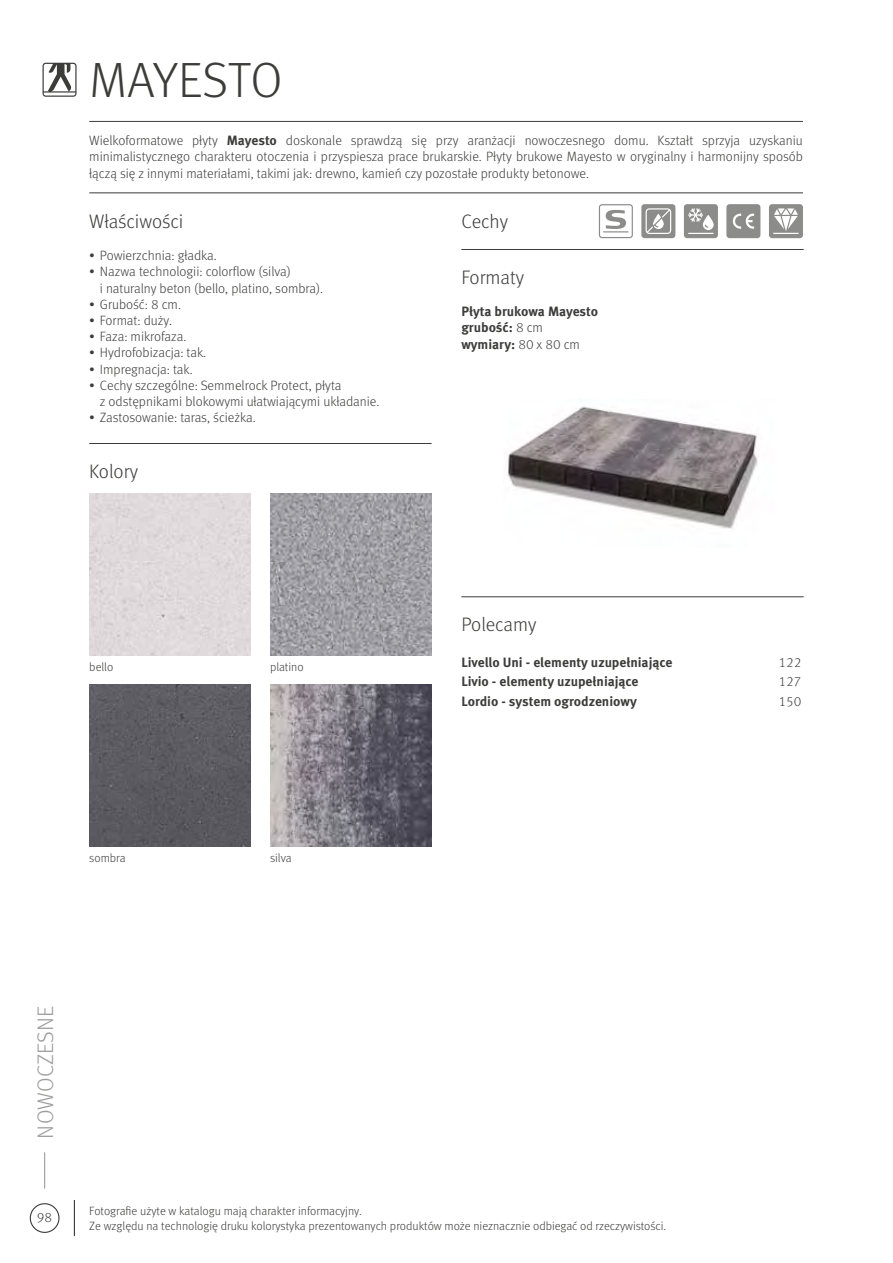
<style>
.page{position:relative;width:893px;height:1263px;background:#fff}
.page>*{position:absolute;margin:0;border:0;box-sizing:border-box;transform-origin:0 0}
.t1{font:300 49.5px "Meta Pro";color:#3c3c3b}
.t2{font:300 22.5px "Meta Pro";letter-spacing:.01em;color:#9d9d9c}
.t3{font:300 19.5px "Meta Pro";letter-spacing:-.005em;color:#3c3c3b}
.t4{font:300 13.5px/16.2px "Meta Pro";color:#3c3c3b}
.t5{font:700 13.5px/16.2px "Meta Pro";color:#3c3c3b}
.t6{font:300 12px/14.4px "Meta Pro";color:#3c3c3b}
.s1{font-weight:700}
.s2{font-weight:300}
</style>
<div class="page">
<img style="left:89px;top:685px;width:162px;height:161px">
<div style="left:89px;top:494px;width:162px;height:161px;background:#e0dadc"></div>
<img style="left:270px;top:494px;width:162px;height:161px">
<img style="left:270px;top:685px;width:162px;height:161px">
<img style="left:507px;top:406px;width:252px;height:123px">
<div style="left:726px;top:204px;width:34px;height:34px;background:#8c8c8b;border-radius:3px"></div>
<svg style="left:732px;top:213px;width:22px;height:16px"></svg>
<div style="left:769px;top:204px;width:34px;height:34px;background:#8c8c8b;border-radius:3px"></div>
<svg style="left:773px;top:208px;width:26px;height:26px"></svg>
<div style="left:684px;top:204px;width:34px;height:34px;background:#8c8c8b;border-radius:3px"></div>
<svg style="left:688px;top:208px;width:26px;height:26px"></svg>
<div style="left:641px;top:204px;width:34px;height:34px;background:#8c8c8b;border-radius:3px"></div>
<svg style="left:646px;top:208px;width:25px;height:26px"></svg>
<svg style="left:599px;top:204px;width:34px;height:34px"></svg>
<svg style="left:43px;top:63px;width:34px;height:34px"></svg>
<hr style="left:89px;top:121px;width:714px;height:1px;background:#3c3c3b">
<hr style="left:89px;top:192px;width:714px;height:1px;background:#3c3c3b">
<hr style="left:461px;top:596px;width:343px;height:1px;background:#3c3c3b">
<hr style="left:89px;top:443px;width:343px;height:1px;background:#3c3c3b">
<hr style="left:461px;top:249px;width:343px;height:1px;background:#3c3c3b">
<hr style="left:44px;top:1152px;width:1px;height:36px;background:#9d9d9c">
<hr style="left:74px;top:1200px;width:1px;height:36px;background:#3c3c3b">
<div style="left:30px;top:1203px;width:30px;height:30px;border:1px solid #3c3c3b;border-radius:50%"></div>
<h1 class="t1" style="left:90px;top:44px;width:194px">MAYESTO</h1>
<p class="t4" style="left:89px;top:132px;width:715px;text-align:justify">Wielkoformatowe płyty <span class="s1">Mayesto</span> doskonale sprawdzą się przy aranżacji nowoczesnego domu. Kształt sprzyja uzyskaniu minimalistycznego charakteru otoczenia i przyspiesza prace brukarskie. Płyty brukowe Mayesto w oryginalny i harmonijny sposób łączą się z innymi materiałami, takimi jak: drewno, kamień czy pozostałe produkty betonowe.</p>
<h3 class="t3" style="left:89px;top:207px;width:96px">Właściwości</h3>
<p class="t4" style="left:89px;top:247px;width:129px">• Powierzchnia: gładka.</p>
<p class="t4" style="left:100px;top:263px;width:225px;text-indent:-11px">• Nazwa technologii: colorflow (silva)<br>i naturalny beton (bello, platino, sombra).</p>
<p class="t4" style="left:89px;top:295px;width:93px">• Grubość: 8 cm.</p>
<p class="t4" style="left:89px;top:312px;width:84px">• Format: duży.</p>
<p class="t4" style="left:89px;top:328px;width:99px">• Faza: mikrofaza.</p>
<p class="t4" style="left:89px;top:344px;width:118px">• Hydrofobizacja: tak.</p>
<p class="t4" style="left:89px;top:360px;width:105px">• Impregnacja: tak.</p>
<p class="t4" style="left:100px;top:376px;width:281px;text-indent:-11px">• Cechy szczególne: Semmelrock Protect, płyta<br>z odstępnikami blokowymi ułatwiającymi układanie.</p>
<p class="t4" style="left:89px;top:409px;width:168px">• Zastosowanie: taras, ścieżka.</p>
<h3 class="t3" style="left:461px;top:207px;width:48px">Cechy</h3>
<h3 class="t3" style="left:461px;top:263px;width:64px">Formaty</h3>
<p class="t5" style="left:461px;top:303px;width:138px">Płyta brukowa Mayesto grubość: <span class="s2">8 cm </span>wymiary: <span class="s2">80 x 80 cm</span></p>
<h3 class="t3" style="left:89px;top:457px;width:50px">Kolory</h3>
<p class="t6" style="left:89px;top:659px;width:25px">bello</p>
<p class="t6" style="left:270px;top:659px;width:35px">platino</p>
<p class="t6" style="left:89px;top:850px;width:38px">sombra</p>
<p class="t6" style="left:270px;top:850px;width:23px">silva</p>
<h3 class="t3" style="left:461px;top:610px;width:77px">Polecamy</h3>
<p class="t5" style="left:461px;top:653px;width:213px">Livello Uni - elementy uzupełniające</p>
<p class="t4" style="left:778px;top:653px;width:25px">122</p>
<p class="t5" style="left:461px;top:673px;width:179px">Livio - elementy uzupełniające</p>
<p class="t4" style="left:778px;top:673px;width:25px">127</p>
<p class="t5" style="left:461px;top:692px;width:177px">Lordio - system ogrodzeniowy</p>
<p class="t4" style="left:778px;top:692px;width:25px">150</p>
<h2 class="t2" style="left:29px;top:1138px;width:134px;rotate:-90deg">NOWOCZESNE</h2>
<p class="t4" style="left:37px;top:1209px;width:17px">98</p>
<p class="t6" style="left:89px;top:1203px;width:578px">Fotografie użyte w katalogu mają charakter informacyjny.<br>Ze względu na technologię druku kolorystyka prezentowanych produktów może nieznacznie odbiegać od rzeczywistości.</p>
</div>
